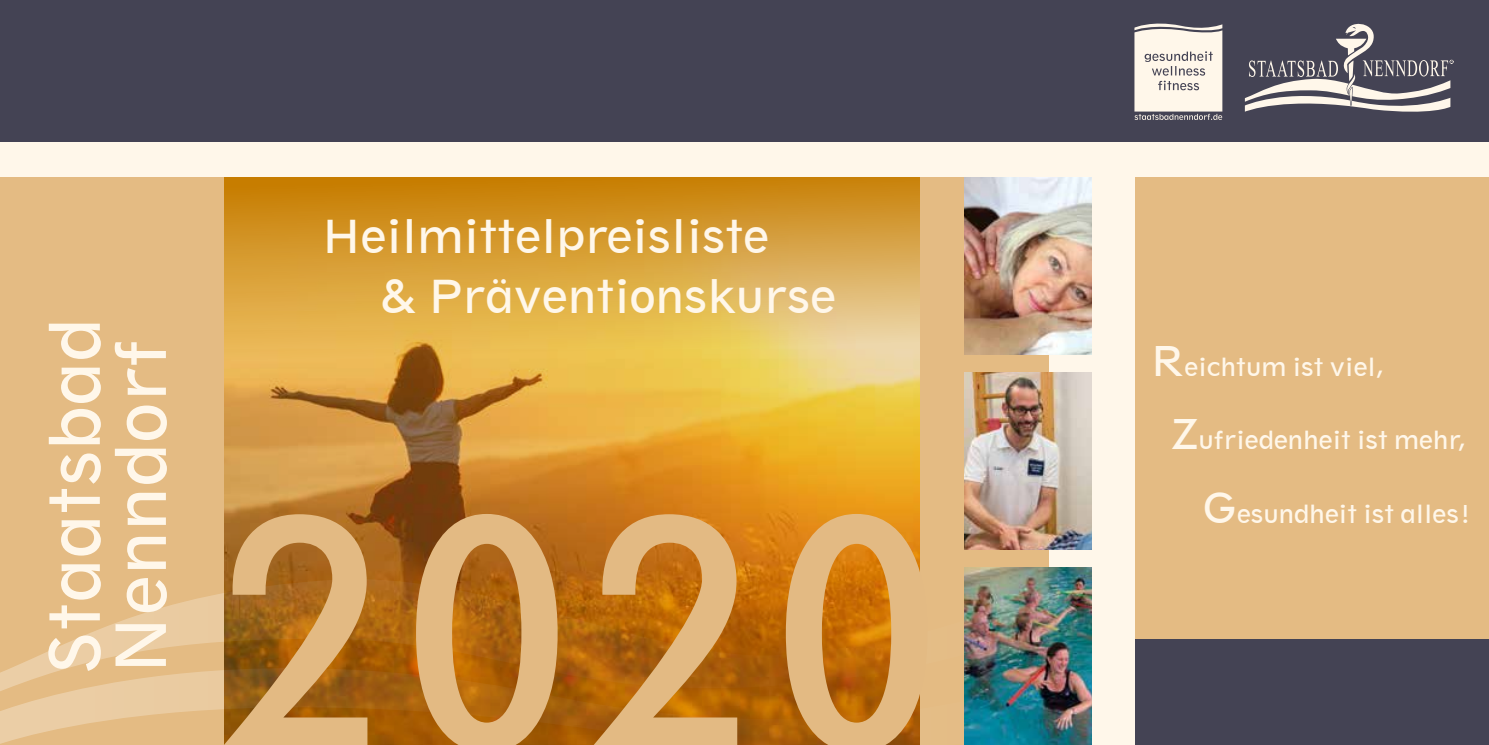
<style>
.page{position:relative;width:1489px;height:745px;background:#fff}
.page>*{position:absolute;margin:0;border:0;box-sizing:border-box;transform-origin:0 0}
.t1{font:300px "Geometric 212 BT";color:#e3ba83}
.t2{font:65px/66px "Geometric 212 BT";letter-spacing:.01em;color:#fff7ea}
.t3{font:42.5px/60px "Geometric 212 BT";color:#fff7ea}
.t4{font:23px "Geometric 212 BT";color:#fff7ea}
.s1{font-size:38.25px}
</style>
<div class="page">
<div style="left:0;top:0;width:1488px;height:744px;background:#fff7ea"></div>
<div style="left:0;top:177px;width:1488px;height:567px;background:#e4bb83"></div>
<div style="left:1134px;top:639px;width:354px;height:105px;background:#444354"></div>
<svg style="left:0;top:700px;width:920px;height:44px"></svg>
<svg style="left:0;top:576px;width:920px;height:124px"></svg>
<img style="left:224px;top:177px;width:695px;height:567px">
<div style="left:1049px;top:156px;width:85px;height:588px;background:#fff7ea"></div>
<img style="left:964px;top:372px;width:127px;height:177px">
<img style="left:964px;top:567px;width:127px;height:177px">
<img style="left:964px;top:177px;width:127px;height:177px">
<div style="left:0;top:0;width:1488px;height:142px;background:#444354"></div>
<svg style="left:1134px;top:24px;width:88px;height:96px;background:#ded7cf"></svg>
<svg style="left:1244px;top:24px;width:209px;height:88px"></svg>
<h2 class="t2" style="left:41px;top:674px;width:358px;rotate:-90deg">Staatsbad<br>Nenndorf</h2>
<h3 class="t3" style="left:380px;top:206px;width:457px;text-indent:-58px">Heilmittelpreisliste<br>&amp; Präventionskurse</h3>
<h1 class="t1" style="left:220px;top:441px;width:720px">2020</h1>
<p class="t4" style="left:1149px;top:352px;width:236px"><span class="s1">R</span>eichtum ist viel,</p>
<p class="t4" style="left:1170px;top:425px;width:297px"><span class="s1">Z</span>ufriedenheit ist mehr,</p>
<p class="t4" style="left:1201px;top:499px;width:271px"><span class="s1">G</span>esundheit ist alles!</p>
</div>
